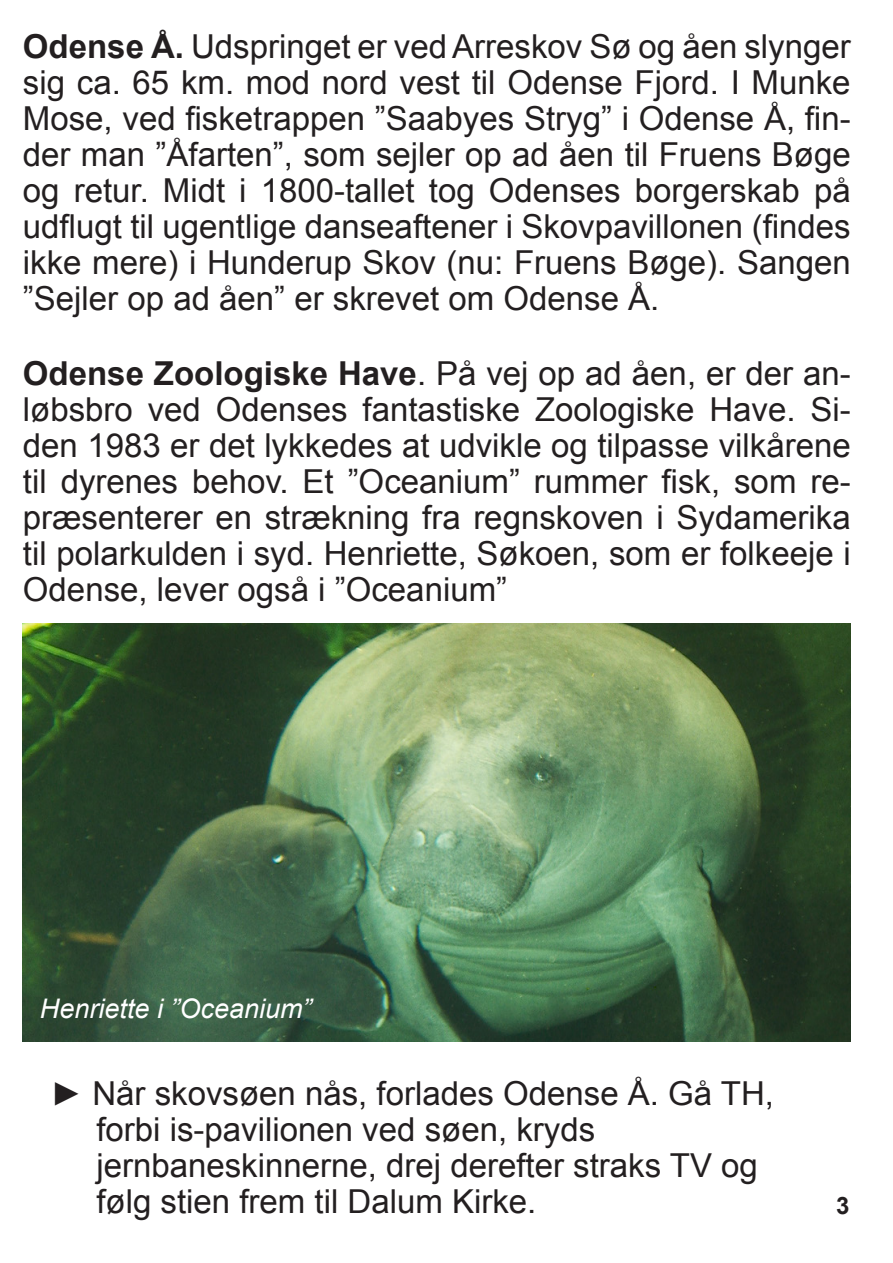
<style>
.page{position:relative;width:893px;height:1263px;background:#fff}
.page>*{position:absolute;margin:0;border:0;box-sizing:border-box;transform-origin:0 0}
.t1{font:33px/36px "Arial";color:#231f20;text-align:justify}
.t2{font:italic 27px "Arial";color:#fff}
.t3{font:700 24px "Arial";color:#231f20}
.s1{font-weight:700}
</style>
<div class="page">
<img style="left:23px;top:624px;width:828px;height:417px">
<p class="t1" style="left:23px;top:29px;width:829px"><span class="s1">Odense Å.</span> Udspringet er ved Arreskov Sø og åen slynger sig ca. 65 km. mod nord vest til Odense Fjord. I Munke Mose, ved fisketrappen ”Saabyes Stryg” i Odense Å, fin&shy;der man ”Åfarten”, som sejler op ad åen til Fruens Bøge og retur. Midt i 1800-tallet tog Odenses borgerskab på udflugt til ugentlige danseaftener i Skovpavillonen (findes ikke mere) i Hunderup Skov (nu: Fruens Bøge). Sangen ”Sejler op ad åen” er skrevet om Odense Å.</p>
<p class="t1" style="left:23px;top:356px;width:829px"><span class="s1">Odense Zoologiske Have</span>. På vej op ad åen, er der an&shy;løbsbro ved Odenses fantastiske Zoologiske Have. Si&shy;den 1983 er det lykkedes at udvikle og tilpasse vilkårene til dyrenes behov. Et ”Oceanium” rummer fisk, som re&shy;præsenterer en strækning fra regnskoven i Sydamerika til polarkulden i syd. Henriette, Søkoen, som er folkeeje i Odense, lever også i ”Oceanium”</p>
<p class="t2" style="left:40px;top:991px;width:273px">Henriette i ”Oceanium”</p>
<p class="t1" style="left:96px;top:1076px;width:679px;text-align:left;text-indent:-46px">► Når skovsøen nås, forlades Odense Å. Gå TH, forbi is-pavilionen ved søen, kryds jernbaneskinnerne, drej derefter straks TV og følg stien frem til Dalum Kirke.</p>
<p class="t3" style="left:836px;top:1189px;width:15px">3</p>
</div>
